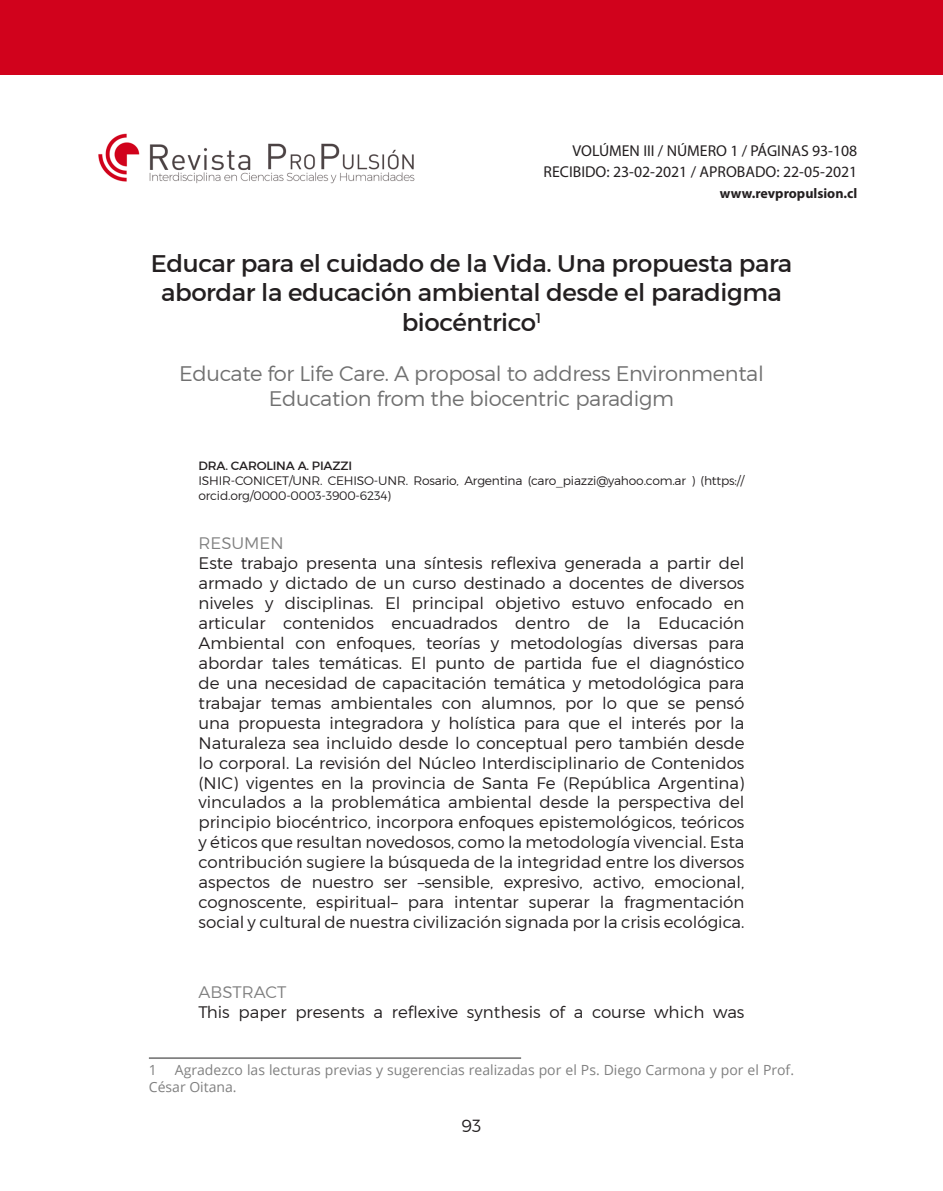
<style>
.page{position:relative;width:943px;height:1191px;background:#fff}
.page>*{position:absolute;margin:0;border:0;box-sizing:border-box;transform-origin:0 0}
._00_parrafo_titulo_e{font:24.5px/29.4px "Montserrat";letter-spacing:-.015em;color:#231f20;text-align:center}
._01_titulo_párrafo_i{font:300 21px/25.2px "Montserrat";letter-spacing:-.015em;color:#707070;text-align:center}
.parrafo_numero_de_pa{font:300 17.5px "Montserrat";color:#231f20}
._05_parrafo_resumen{font:300 16.62px/19.9px "Montserrat";color:#231f20;text-align:justify}
._04_parrafo_resumen{font:300 16.62px "Montserrat";color:#808080}
.t1{font:15.75px "Myriad Pro";color:#231f20}
.notas_a_pie_de_pagin{font:14px/16.8px "Open Sans";color:#808080}
.t2{font:700 14px "Myriad Pro";color:#231f20}
._03_parrafo_instituc{font:300 12.25px/14.7px "Montserrat";letter-spacing:-.015em;color:#231f20}
._02_parrafo_autor{font:12.25px "Montserrat";letter-spacing:-.015em;color:#231f20}
</style>
<div class="page">
<div style="left:0;top:0;width:943px;height:74px;background:#d1021c"></div>
<img style="left:98px;top:133px;width:317px;height:51px">
<hr style="left:149px;top:1057px;width:372px;height:2px;background:#808080">
<p class="t1" style="left:572px;top:141px;width:286px">VOLÚMEN III / NÚMERO 1 / PÁGINAS 93-108</p>
<p class="t1" style="left:543px;top:162px;width:315px">RECIBIDO: 23-02-2021 / APROBADO: 22-05-2021</p>
<p class="t2" style="left:720px;top:184px;width:139px">www.revpropulsion.cl</p>
<p class="_00_parrafo_titulo_e" style="left:151px;top:248px;width:643px">Educar para el cuidado de la Vida. Una propuesta para abordar la educación ambiental desde el paradigma biocéntrico<sup>1</sup></p>
<p class="_01_titulo_párrafo_i" style="left:179px;top:360px;width:586px">Educate for Life Care. A proposal to address Environmental<br>Education from the biocentric paradigm</p>
<p class="_02_parrafo_autor" style="left:198px;top:458px;width:155px">DRA. CAROLINA A. PIAZZI</p>
<p class="_03_parrafo_instituc" style="left:198px;top:473px;width:547px">ISHIR-CONICET/UNR. CEHISO-UNR. Rosario, Argentina (caro_piazzi@yahoo.com.ar ) (https:// orcid.org/0000-0003-3900-6234)</p>
<p class="_04_parrafo_resumen" style="left:198px;top:533px;width:87px">RESUMEN</p>
<p class="_05_parrafo_resumen" style="left:198px;top:553px;width:547px">Este trabajo presenta una síntesis reflexiva generada a partir del armado y dictado de un curso destinado a docentes de diversos niveles y disciplinas. El principal objetivo estuvo enfocado en articular contenidos encuadrados dentro de la Educación Ambiental con enfoques, teorías y metodologías diversas para abordar tales temáticas. El punto de partida fue el diagnóstico de una necesidad de capacitación temática y metodológica para trabajar temas ambientales con alumnos, por lo que se pensó una propuesta integradora y holística para que el interés por la Naturaleza sea incluido desde lo conceptual pero también desde lo corporal. La revisión del Núcleo Interdisciplinario de Contenidos (NIC) vigentes en la provincia de Santa Fe (República Argentina) vinculados a la problemática ambiental desde la perspectiva del principio biocéntrico, incorpora enfoques epistemológicos, teóricos y éticos que resultan novedosos, como la metodología vivencial. Esta contribución sugiere la búsqueda de la integridad entre los diversos aspectos de nuestro ser –sensible, expresivo, activo, emocional, cognoscente, espiritual– para intentar superar la fragmentación social y cultural de nuestra civilización signada por la crisis ecológica.</p>
<p class="_04_parrafo_resumen" style="left:198px;top:981px;width:89px">ABSTRACT</p>
<p class="_05_parrafo_resumen" style="left:198px;top:1001px;width:547px">This paper presents a reflexive synthesis of a course which was</p>
<p class="notas_a_pie_de_pagin" style="left:149px;top:1061px;width:646px;text-indent:26px">Agradezco las lecturas previas y sugerencias realizadas por el Ps. Diego Carmona y por el Prof.<br>César Oitana.</p>
<p class="notas_a_pie_de_pagin" style="left:149px;top:1061px;width:10px">1</p>
<p class="parrafo_numero_de_pa" style="left:461px;top:1115px;width:21px">93</p>
</div>
